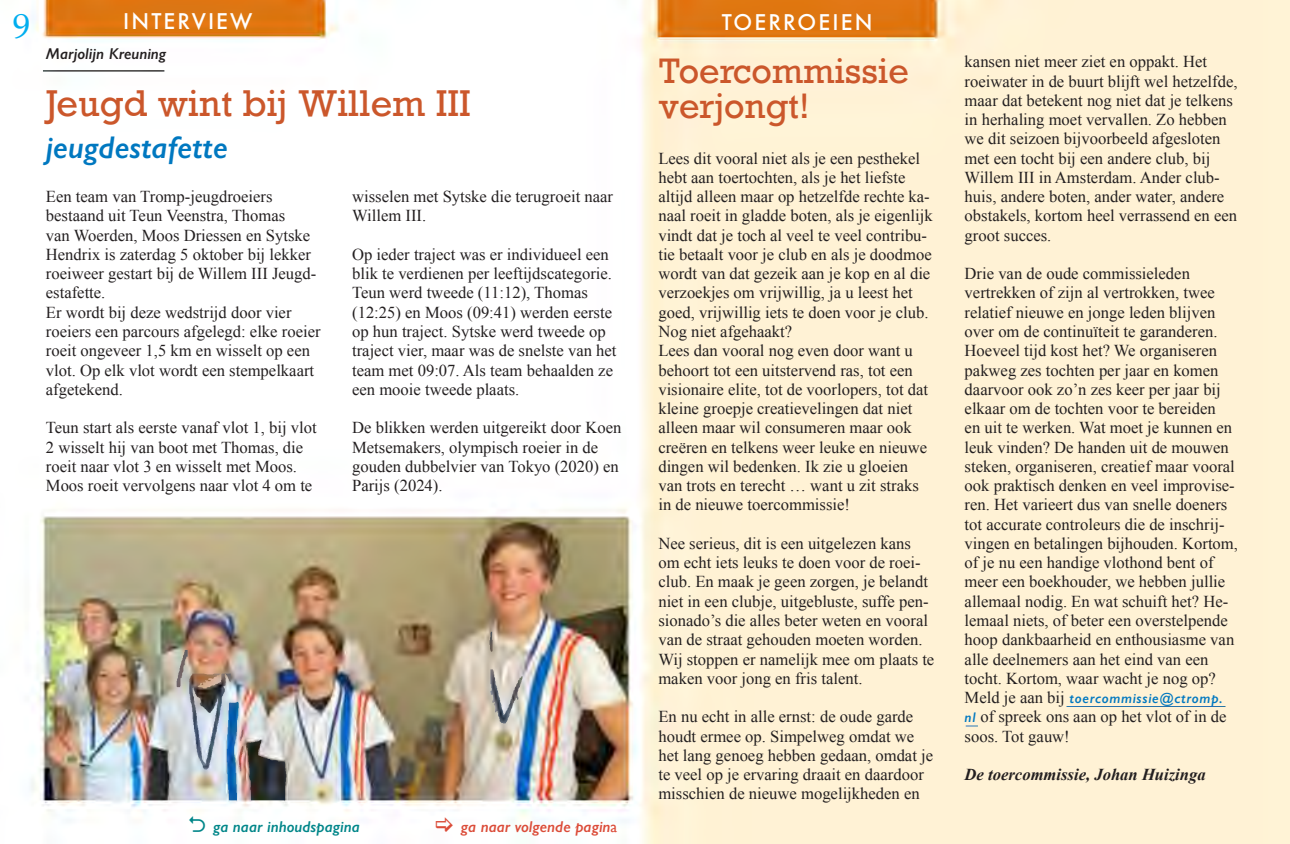
<style>
.page{position:relative;width:1290px;height:844px;background:#fff}
.page>*{position:absolute;margin:0;border:0;box-sizing:border-box;transform-origin:0 0}
._1-kop{font:35px "Rockwell";color:#cb572b}
.t1{font:35px "Palatino";color:#00aeef}
._1-kop-2{font:33.25px/35px "Rockwell";color:#cb572b}
._2-kop{font:italic 600 31.5px "Gill Sans";color:#0078c0}
.rubriek{font:500 21px "Futura";letter-spacing:.1em;color:#fff}
._0-tekst{font:16.62px/19.2px "Times New Roman";color:#231f20}
._0-tekst-2{font:italic 700 16.62px "Times New Roman";color:#231f20}
.Basisalinea{font:italic 600 15.75px "Gill Sans";color:#db4c39}
.Basisalinea-2{font:italic 600 15.75px "Gill Sans";color:#008689}
._8-auteur_-_boven_kop{font:italic 600 15.75px "Gill Sans";color:#231f20}
._0-tekst-3{font:italic 600 14px "Gill Sans";letter-spacing:.05em;color:#0078c0}
.s1{font-weight:400;font-style:normal}
.s2{font-family:"Times New Roman";font-weight:400;font-style:normal;font-size:16.62px;color:#231f20}
.s3{font-family:"Gill Sans";font-weight:600;font-style:italic;font-size:14px;color:#0078c0}
</style>
<div class="page">
<img style="left:31px;top:0;width:1259px;height:843px">
<svg style="left:189px;top:815px;width:16px;height:16px"></svg>
<svg style="left:436px;top:816px;width:17px;height:15px"></svg>
<h1 class="t1" style="left:13px;top:-4px;width:19px">9</h1>
<p class="rubriek" style="left:123px;top:7px;width:131px">INTERVIEW</p>
<p class="rubriek" style="left:722px;top:8px;width:152px">TOERROEIEN</p>
<p class="_8-auteur_-_boven_kop" style="left:46px;top:45px;width:122px">Marjolijn Kreuning</p>
<p class="_1-kop" style="left:46px;top:81px;width:427px">Jeugd wint bij Willem III</p>
<p class="_2-kop" style="left:46px;top:128px;width:183px">jeugdestafette</p>
<p class="_0-tekst" style="left:46px;top:187px;width:271px">Een team van Tromp-jeugdroeiers bestaand uit Teun Veenstra, Thomas<br>van Woerden, Moos Driessen en Sytske Hendrix is zaterdag 5 oktober bij lekker roeiweer gestart bij de Willem III Jeugd&shy;estafette.</p>
<p class="_0-tekst" style="left:46px;top:302px;width:276px">Er wordt bij deze wedstrijd door vier roeiers een parcours afgelegd: elke roeier roeit ongeveer 1,5 km en wisselt op een vlot. Op elk vlot wordt een stempelkaart afgetekend.</p>
<p class="_0-tekst" style="left:46px;top:418px;width:272px">Teun start als eerste vanaf vlot 1, bij vlot 2 wisselt hij van boot met Thomas, die roeit naar vlot 3 en wisselt met Moos.<br>Moos roeit vervolgens naar vlot 4 om te</p>
<p class="_0-tekst" style="left:352px;top:187px;width:262px">wisselen met Sytske die terugroeit naar<br>Willem III.</p>
<p class="_0-tekst" style="left:352px;top:244px;width:266px">Op ieder traject was er individueel een blik te verdienen per leeftijdscategorie.<br>Teun werd tweede (11:12), Thomas (12:25) en Moos (09:41) werden eerste op hun traject. Sytske werd tweede op traject vier, maar was de snelste van het team met 09:07. Als team behaalden ze een mooie tweede plaats.</p>
<p class="_0-tekst" style="left:352px;top:418px;width:271px">De blikken werden uitgereikt door Koen<br>Metsemakers, olympisch roeier in de gouden dubbelvier van Tokyo (2020) en<br>Parijs (2024).</p>
<p class="Basisalinea-2" style="left:213px;top:816px;width:148px">ga naar inhoudspagina</p>
<p class="Basisalinea" style="left:461px;top:816px;width:158px">ga naar volgende pagin<span class="s1">a</span></p>
<p class="_1-kop-2" style="left:658px;top:54px;width:252px">Toercommissie verjongt!</p>
<p class="_0-tekst" style="left:658px;top:148px;width:276px">Lees dit vooral niet als je een pesthekel hebt aan toertochten, als je het liefste altijd alleen maar op hetzelfde rechte ka&shy;naal roeit in gladde boten, als je eigenlijk vindt dat je toch al veel te veel contribu&shy;tie betaalt voor je club en als je doodmoe wordt van dat gezeik aan je kop en al die verzoekjes om vrijwillig, ja u leest het goed, vrijwillig iets te doen voor je club.<br>Nog niet afgehaakt?</p>
<p class="_0-tekst" style="left:658px;top:341px;width:271px">Lees dan vooral nog even door want u behoort tot een uitstervend ras, tot een visionaire elite, tot de voorlopers, tot dat kleine groepje creatievelingen dat niet alleen maar wil consumeren maar ook creëren en telkens weer leuke en nieuwe dingen wil bedenken. Ik zie u gloeien van trots en terecht … want u zit straks in de nieuwe toercommissie!</p>
<p class="_0-tekst" style="left:658px;top:533px;width:277px">Nee serieus, dit is een uitgelezen kans om echt iets leuks te doen voor de roei&shy;club. En maak je geen zorgen, je belandt niet in een clubje, uitgebluste, suffe pen&shy;sionado’s die alles beter weten en vooral van de straat gehouden moeten worden.<br>Wij stoppen er namelijk mee om plaats te maken voor jong en fris talent.</p>
<p class="_0-tekst" style="left:658px;top:706px;width:276px">En nu echt in alle ernst: de oude garde houdt ermee op. Simpelweg omdat we het lang genoeg hebben gedaan, omdat je te veel op je ervaring draait en daardoor misschien de nieuwe mogelijkheden en</p>
<p class="_0-tekst" style="left:964px;top:52px;width:274px">kansen niet meer ziet en oppakt. Het roeiwater in de buurt blijft wel hetzelfde, maar dat betekent nog niet dat je telkens in herhaling moet vervallen. Zo hebben we dit seizoen bijvoorbeeld afgesloten met een tocht bij een andere club, bij Willem III in Amsterdam. Ander club&shy;huis, andere boten, ander water, andere obstakels, kortom heel verrassend en een groot succes.</p>
<p class="_0-tekst" style="left:964px;top:264px;width:275px">Drie van de oude commissieleden vertrekken of zijn al vertrokken, twee relatief nieuwe en jonge leden blijven over om de continuïteit te garanderen.<br>Hoeveel tijd kost het? We organiseren pakweg zes tochten per jaar en komen daarvoor ook zo’n zes keer per jaar bij elkaar om de tochten voor te bereiden<br>en uit te werken. Wat moet je kunnen en leuk vinden? De handen uit de mouwen steken, organiseren, creatief maar vooral ook praktisch denken en veel improvise&shy;ren. Het varieert dus van snelle doeners tot accurate controleurs die de inschrij&shy;vingen en betalingen bijhouden. Kortom, of je nu een handige vlothond bent of meer een boekhouder, we hebben jullie allemaal nodig. En wat schuift het? He&shy;lemaal niets, of beter een overstelpende hoop dankbaarheid en enthousiasme van alle deelnemers aan het eind van een tocht. Kortom, waar wacht je nog op?</p>
<p class="_0-tekst-3" style="left:964px;top:689px;width:259px"><span class="s2">Meld je aan bij</span> toercommissie@ctromp.</p>
<p class="_0-tekst" style="left:964px;top:706px;width:263px"><span class="s3">nl</span> of spreek ons aan op het vlot of in de soos. Tot gauw!</p>
<p class="_0-tekst-2" style="left:964px;top:762px;width:243px">De toercommissie, Johan Huizinga</p>
</div>
